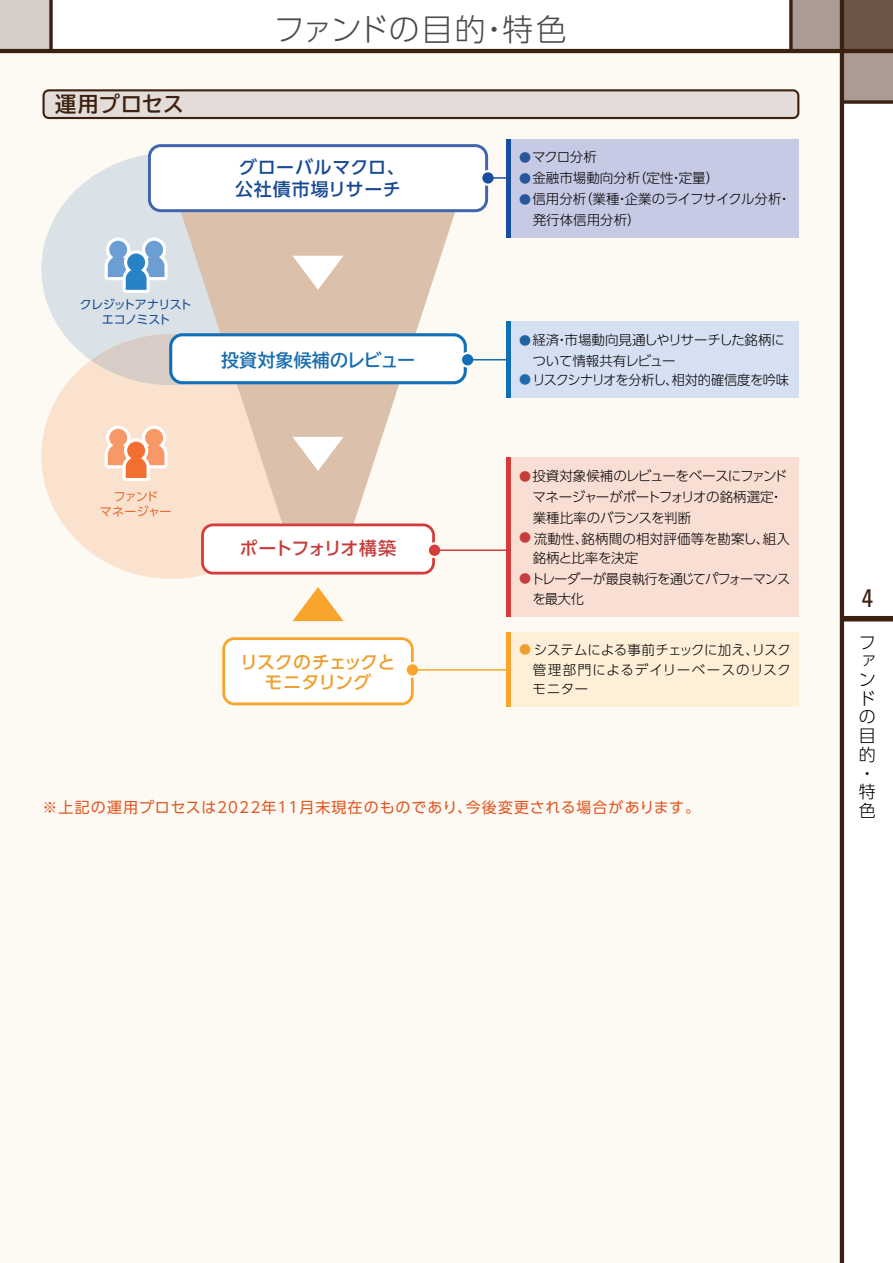
<style>
.page{position:relative;width:893px;height:1263px;background:#fff}
.page>*{position:absolute;margin:0;border:0;box-sizing:border-box;transform-origin:0 0}
.t1{font:30.9px "UD Shin Go Pro Light 90 pv RKSJ H";letter-spacing:.005em;color:#4c4b4c}
.t2{font:condensed 25.5px "Univers";color:#3b2111}
.t3{font:21.3px "TBUD Go Std Bold 90 pv RKSJ H";letter-spacing:-.005em;color:#3b2111}
.t4{font:18px/22.5px "UD Shin Go Pro Medium 90 pv RKSJ H";letter-spacing:.04em;color:#184a93}
.t5{font:18px/19.5px "UD Shin Go Pro Medium 90 pv RKSJ H";letter-spacing:-.05em;color:#eda030;text-align:center}
.t6{font:18px "TBUD Go Std Bold 90 pv RKSJ H";letter-spacing:.01em;color:#1a6eae}
.t7{font:18px "UD Shin Go Pro Medium 90 pv RKSJ H";letter-spacing:-.06em;color:#c53e3d}
.t8{font:16.95px/18.8px "UD Shin Go Pro Light 90 pv RKSJ H";color:#030303}
.t9{font:15px "UD Shin Go Pro Regular 90 pv RKSJ H";letter-spacing:.075em;color:#e05928}
.t10{font:13.5px/19.5px "UD Shin Go Pro Light 90 pv RKSJ H";letter-spacing:-.01em;color:#030303}
.t11{font:13.5px/21px "UD Shin Go Pro Light 90 pv RKSJ H";letter-spacing:-.03em;color:#030303}
.t12{font:13.5px/19.5px "UD Shin Go Pro Light 90 pv RKSJ H";letter-spacing:.01em;color:#030303}
.t13{font:13.5px/19.5px "UD Shin Go Pro Light 90 pv RKSJ H";letter-spacing:-.05em;color:#030303}
.t14{font:13.5px "UD Shin Go Pro Light 90 pv RKSJ H";letter-spacing:-.035em;color:#030303}
.t15{font:12px/15px "UD Shin Go Pro Regular 90 pv RKSJ H";letter-spacing:-.05em;color:#184a93;text-align:center}
.t16{font:12px/15px "UD Shin Go Pro Regular 90 pv RKSJ H";letter-spacing:-.05em;color:#e36b34;text-align:center}
.s1{font-size:12px;color:#28579c}
.s2{font-size:12px;color:#2361a5}
.s3{font-size:12px;color:#1c6bae}
.s4{font-size:12px;color:#c53e3d}
.s5{font-size:12px;color:#eda030}
</style>
<div class="page">
<div style="left:0;top:0;width:51px;height:51px;background:#d5cdc8"></div>
<svg style="left:49px;top:0;width:4px;height:49px"></svg>
<div style="left:842px;top:0;width:51px;height:51px;background:#6d5648"></div>
<div style="left:842px;top:51px;width:51px;height:51px;background:#aa9b95"></div>
<div style="left:791px;top:0;width:51px;height:51px;background:#aa9b95"></div>
<div style="left:0;top:51px;width:842px;height:1212px;background:#fcfaf2"></div>
<div style="left:842px;top:616px;width:51px;height:5px;background:#3b2111"></div>
<hr style="left:840px;top:0;width:4px;height:1263px;background:#3b2111">
<hr style="left:0;top:49px;width:893px;height:4px;background:#3b2111">
<svg style="left:844px;top:100px;width:49px;height:4px"></svg>
<svg style="left:789px;top:0;width:4px;height:49px"></svg>
<svg style="left:42px;top:89px;width:757px;height:30px;background:#ccc1bb"></svg>
<svg style="left:41px;top:154px;width:128px;height:206px;fill:#dae2e7"></svg>
<svg style="left:41px;top:360px;width:260px;height:219px;fill:#fbe2ce"></svg>
<div style="left:91px;top:334px;width:161px;height:51px;background:#d8cdc6;border-radius:50%"></div>
<svg style="left:169px;top:212px;width:298px;height:336px;fill:#dbc1ac"></svg>
<svg style="left:292px;top:256px;width:52px;height:34px"></svg>
<svg style="left:148px;top:144px;width:340px;height:68px"></svg>
<div style="left:480px;top:170px;width:16px;height:16px;border:4px solid #fcfaf1;border-radius:50%"></div>
<hr style="left:488px;top:177px;width:191px;height:2px;background:#184ea0">
<div style="left:482px;top:172px;width:12px;height:12px;background:#184ea0;border-radius:50%"></div>
<div style="left:506px;top:139px;width:292px;height:99px;background:#c7cae5"></div>
<div style="left:506px;top:139px;width:5px;height:99px;background:#184ea0"></div>
<svg style="left:292px;top:437px;width:52px;height:34px"></svg>
<svg style="left:292px;top:587px;width:52px;height:34px"></svg>
<svg style="left:169px;top:333px;width:298px;height:51px"></svg>
<svg style="left:476px;top:360px;width:30px;height:1px"></svg>
<div style="left:460px;top:352px;width:16px;height:16px;border:4px solid #fcfaf1;border-radius:50%"></div>
<hr style="left:468px;top:359px;width:191px;height:1px;background:#116fb8">
<div style="left:462px;top:354px;width:11px;height:11px;background:#116fb8;border-radius:50%"></div>
<div style="left:506px;top:321px;width:292px;height:77px;background:#d5e0f2"></div>
<div style="left:506px;top:321px;width:5px;height:77px;background:#116fb8"></div>
<svg style="left:201px;top:523px;width:234px;height:51px"></svg>
<svg style="left:222px;top:637px;width:192px;height:68px"></svg>
<div style="left:427px;top:542px;width:15px;height:16px;border:4px solid #fcfaf1;border-radius:50%"></div>
<hr style="left:435px;top:549px;width:191px;height:2px;background:#d33e3c">
<div style="left:429px;top:545px;width:11px;height:11px;background:#d33e3c;border-radius:50%"></div>
<div style="left:506px;top:457px;width:292px;height:160px;background:#f9ded4"></div>
<div style="left:506px;top:457px;width:5px;height:160px;background:#d33e3c"></div>
<div style="left:405px;top:662px;width:15px;height:16px;border:4px solid #fcfaf1;border-radius:50%"></div>
<hr style="left:412px;top:669px;width:192px;height:2px;background:#f9a52d">
<div style="left:407px;top:664px;width:11px;height:11px;background:#f9a52d;border-radius:50%"></div>
<div style="left:506px;top:632px;width:292px;height:75px;background:#feefd8"></div>
<div style="left:506px;top:632px;width:5px;height:75px;background:#f9a52d"></div>
<svg style="left:101px;top:234px;width:70px;height:62px"></svg>
<svg style="left:101px;top:422px;width:70px;height:62px"></svg>
<h3 class="t3" style="left:55px;top:96px;width:130px">運用プロセス</h3>
<p class="t15" style="left:80px;top:298px;width:113px">クレジットアナリストエコノミスト</p>
<h1 class="t1" style="left:274px;top:18px;width:295px">ファンドの目的・特色</h1>
<h3 class="t4" style="left:235px;top:158px;width:171px">グローバルマクロ、公社債市場リサーチ</h3>
<h3 class="t6" style="left:221px;top:353px;width:195px">投資対象候補のレビュー</h3>
<p class="t10" style="left:519px;top:149px;width:79px"><span class="s1">●</span>マクロ分析</p>
<p class="t10" style="left:519px;top:170px;width:202px"><span class="s1">●</span>金融市場動向分析（定性・定量）</p>
<p class="t10" style="left:533px;top:190px;width:260px;line-height:21px;text-indent:-13px"><span class="s1">●</span>信用分析（業種・企業のライフサイクル分析・発行体信用分析）</p>
<p class="t10" style="left:533px;top:331px;width:254px;line-height:21px;text-indent:-13px"><span class="s2">●</span>経済・市場動向見通しやリサーチした銘柄について情報共有レビュー</p>
<p class="t14" style="left:519px;top:375px;width:271px"><span class="s3">●</span>リスクシナリオを分析し、相対的確信度を吟味</p>
<p class="t16" style="left:100px;top:491px;width:73px">ファンド<br>マネージャー</p>
<h3 class="t7" style="left:240px;top:542px;width:158px">ポートフォリオ構築</h3>
<h3 class="t5" style="left:240px;top:655px;width:157px">リスクのチェックとモニタリング</h3>
<p class="t11" style="left:532px;top:467px;width:256px;text-indent:-13px"><span class="s4">●</span>投資対象候補のレビューをベースにファンドマネージャーがポートフォリオの銘柄選定・業種比率のバランスを判断</p>
<p class="t12" style="left:533px;top:530px;width:259px;text-indent:-14px"><span class="s4">●</span> 流動性、銘柄間の相対評価等を勘案し、組入銘柄と比率を決定</p>
<p class="t13" style="left:532px;top:571px;width:259px;text-indent:-13px"><span class="s4">●</span>トレーダーが最良執行を通じてパフォーマンスを最大化</p>
<p class="t10" style="left:533px;top:642px;width:260px;text-align:justify;text-indent:-13px"><span class="s5">●</span> システムによる事前チェックに加え、リスク管理部門によるデイリーベースのリスクモニター</p>
<p class="t9" style="left:42px;top:802px;width:659px">※上記の運用プロセスは2022年11月末現在のものであり、今後変更される場合があります。</p>
<h2 class="t2" style="left:862px;top:582px;width:13px">4</h2>
<p class="t8" style="left:859px;top:635px;width:18px">ファンドの目的・特色</p>
</div>
